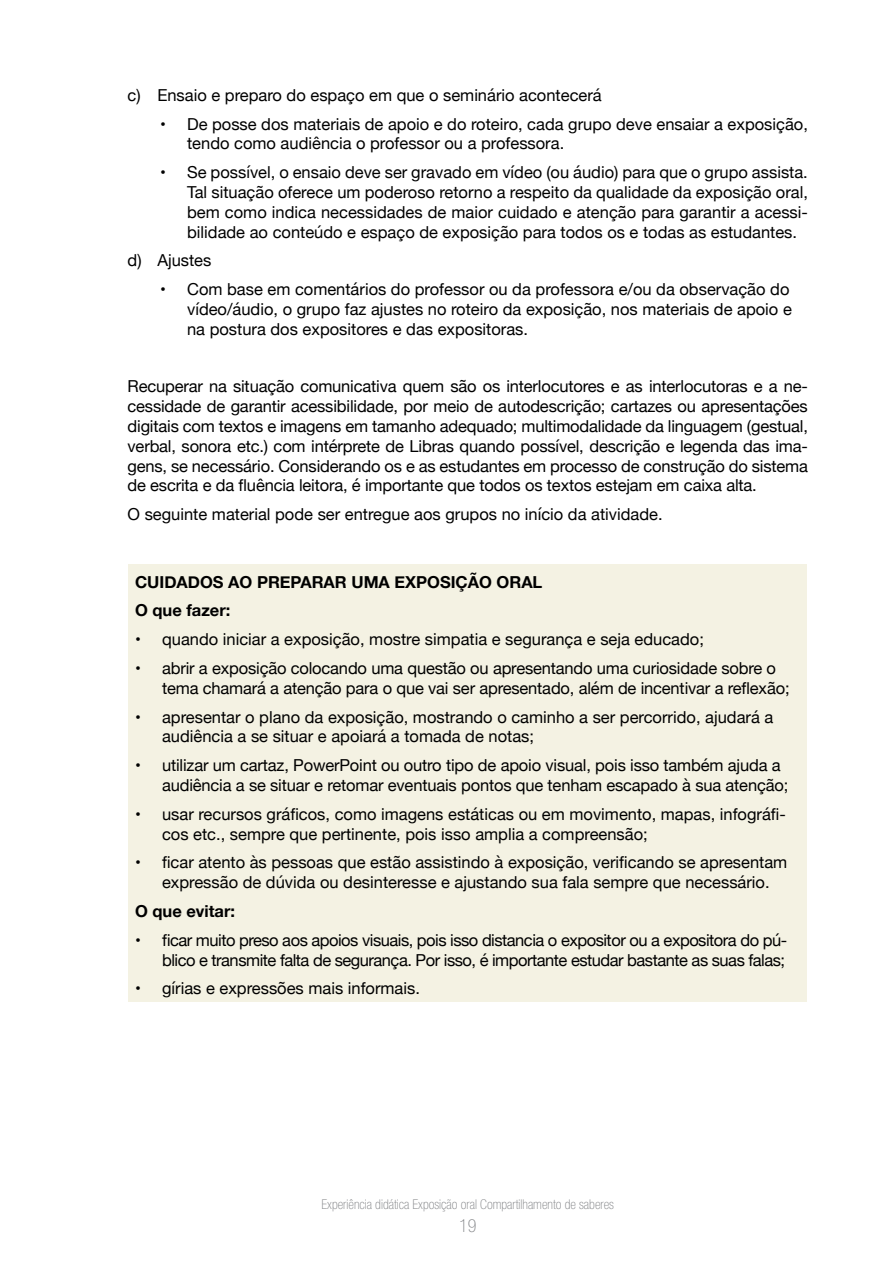
<style>
.page{position:relative;width:893px;height:1263px;background:#fff}
.page>*{position:absolute;margin:0;border:0;box-sizing:border-box;transform-origin:0 0}
.t1{font:100 condensed 18px "Helvetica Neue LT Std";color:#808285}
.t2{font:16.5px/19.8px "Helvetica Neue";color:#000}
.t3{font:16.5px/19.8px "Helvetica Neue";letter-spacing:-.03em;color:#000;text-align:right}
.t4{font:700 16.5px/28.8px "Helvetica Neue";color:#000}
.t5{font:100 condensed 13.5px "Helvetica Neue LT Std";color:#808285}
</style>
<div class="page">
<div style="left:128px;top:564px;width:678px;height:438px;background:#f4f2e3"></div>
<p class="t2" style="left:128px;top:86px;width:476px">c) Ensaio e preparo do espaço em que o seminário acontecerá</p>
<p class="t2" style="left:187px;top:115px;width:622px;text-indent:-27px">• De posse dos materiais de apoio e do roteiro, cada grupo deve ensaiar a exposição, tendo como audiência o professor ou a professora.</p>
<p class="t2" style="left:187px;top:163px;width:622px;text-align:justify;text-indent:-27px">• Se possível, o ensaio deve ser gravado em vídeo (ou áudio) para que o grupo assista.<br>Tal situação oferece um poderoso retorno a respeito da qualidade da exposição oral, bem como indica necessidades de maior cuidado e atenção para garantir a acessi&shy;bilidade ao conteúdo e espaço de exposição para todos os e todas as estudantes.</p>
<p class="t2" style="left:128px;top:252px;width:85px">d) Ajustes</p>
<p class="t2" style="left:187px;top:280px;width:606px;text-indent:-27px">• Com base em comentários do professor ou da professora e/ou da observação do vídeo/áudio, o grupo faz ajustes no roteiro da exposição, nos materiais de apoio e na postura dos expositores e das expositoras.</p>
<p class="t2" style="left:128px;top:378px;width:682px;text-align:justify">Recuperar na situação comunicativa quem são os interlocutores e as interlocutoras e a ne&shy;cessidade de garantir acessibilidade, por meio de autodescrição; cartazes ou apresentações digitais com textos e imagens em tamanho adequado; multimodalidade da linguagem (gestual, verbal, sonora etc.) com intérprete de Libras quando possível, descrição e legenda das ima&shy;gens, se necessário. Considerando os e as estudantes em processo de construção do sistema de escrita e da fluência leitora, é importante que todos os textos estejam em caixa alta.</p>
<p class="t2" style="left:128px;top:505px;width:537px">O seguinte material pode ser entregue aos grupos no início da atividade.</p>
<p class="t4" style="left:135px;top:568px;width:409px">CUIDADOS AO PREPARAR UMA EXPOSIÇÃO ORAL<br>O que fazer:</p>
<p class="t2" style="left:135px;top:630px;width:570px">• quando iniciar a exposição, mostre simpatia e segurança e seja educado;</p>
<p class="t2" style="left:162px;top:659px;width:629px;text-indent:-27px">• abrir a exposição colocando uma questão ou apresentando uma curiosidade sobre o tema chamará a atenção para o que vai ser apresentado, além de incentivar a reflexão;</p>
<p class="t2" style="left:162px;top:708px;width:613px;text-indent:-27px">• apresentar o plano da exposição, mostrando o caminho a ser percorrido, ajudará a audiência a se situar e apoiará a tomada de notas;</p>
<p class="t2" style="left:162px;top:756px;width:628px;text-indent:-27px">• utilizar um cartaz, PowerPoint ou outro tipo de apoio visual, pois isso também ajuda a audiência a se situar e retomar eventuais pontos que tenham escapado à sua atenção;</p>
<p class="t2" style="left:162px;top:805px;width:625px;text-indent:-27px">• usar recursos gráficos, como imagens estáticas ou em movimento, mapas, infográfi&shy;cos etc., sempre que pertinente, pois isso amplia a compreensão;</p>
<p class="t2" style="left:135px;top:853px;width:654px;text-align:center">• ficar atento às pessoas que estão assistindo à exposição, verificando se apresentam expressão de dúvida ou desinteresse e ajustando sua fala sempre que necessário.</p>
<p class="t4" style="left:135px;top:897px;width:101px">O que evitar:</p>
<p class="t3" style="left:135px;top:931px;width:653px">• ficar muito preso aos apoios visuais, pois isso distancia o expositor ou a expositora do pú&shy;blico e transmite falta de segurança. Por isso, é importante estudar bastante as suas falas;</p>
<p class="t2" style="left:135px;top:979px;width:286px">• gírias e expressões mais informais.</p>
<p class="t5" style="left:322px;top:1196px;width:294px">Experiência didática Exposição oral Compartilhamento de saberes</p>
<p class="t1" style="left:459px;top:1215px;width:19px">19</p>
</div>
